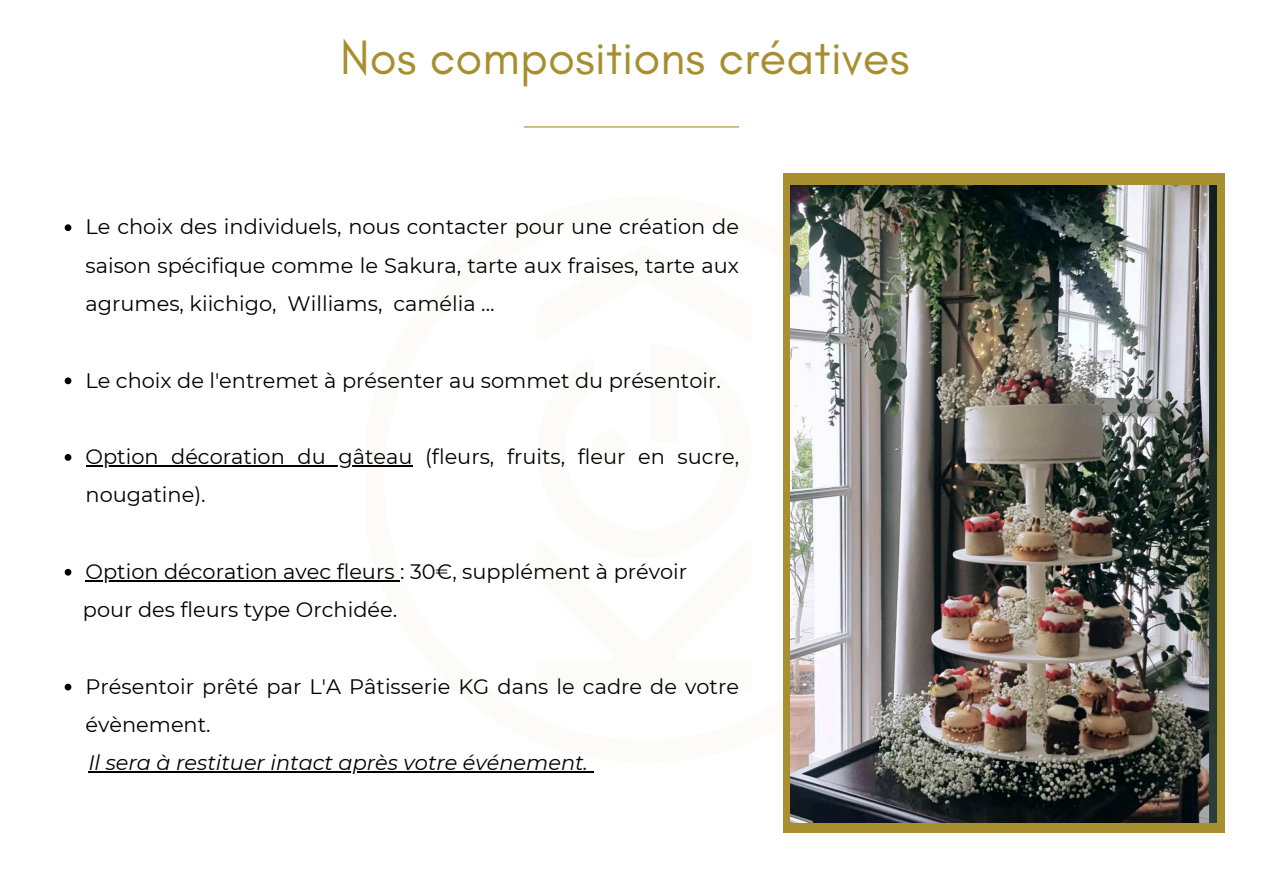
<style>
.page{position:relative;width:1263px;height:894px;background:#fff}
.page>*{position:absolute;margin:0;border:0;box-sizing:border-box;transform-origin:0 0}
.t1{font:49.2px "Glacial Indifference";color:#a78f2f}
.t2{font:20.85px/38.2px "Montserrat";color:#000}
.t3{font:italic 20.85px "Montserrat";color:#000}
</style>
<div class="page">
<hr style="left:524px;top:126px;width:215px;height:1px;background:#a78f2f">
<div style="left:783px;top:173px;width:442px;height:660px;background:#a78f2f"></div>
<svg style="left:65px;top:224px;width:6px;height:7px"></svg>
<svg style="left:65px;top:377px;width:6px;height:7px"></svg>
<svg style="left:65px;top:454px;width:6px;height:6px"></svg>
<hr style="left:86px;top:465px;width:326px;height:1px;background:#000">
<svg style="left:65px;top:568px;width:6px;height:7px"></svg>
<hr style="left:86px;top:580px;width:314px;height:1px;background:#000">
<svg style="left:65px;top:683px;width:6px;height:7px"></svg>
<hr style="left:88px;top:771px;width:500px;height:1px;background:#000">
<img style="left:791px;top:185px;width:425px;height:637px">
<p class="t1" style="left:340px;top:27px;width:571px">Nos compositions créatives</p>
<h1 class="t2" style="left:86px;top:208px;width:655px;text-align:justify">Le choix des individuels, nous contacter pour une création de saison spécifique comme le Sakura, tarte aux fraises, tarte aux agrumes, kiichigo, Williams, camélia ...</h1>
<p class="t2" style="left:86px;top:361px;width:637px">Le choix de l'entremet à présenter au sommet du présentoir.</p>
<p class="t2" style="left:86px;top:437px;width:655px">Option décoration du gâteau (fleurs, fruits, fleur en sucre, nougatine).</p>
<p class="t2" style="left:86px;top:552px;width:603px">Option décoration avec fleurs : 30€, supplément à prévoir</p>
<p class="t2" style="left:83px;top:590px;width:316px">pour des fleurs type Orchidée.</p>
<p class="t2" style="left:86px;top:667px;width:655px">Présentoir prêté par L'A Pâtisserie KG dans le cadre de votre évènement.</p>
<p class="t3" style="left:88px;top:750px;width:501px">Il sera à restituer intact après votre événement.</p>
</div>
